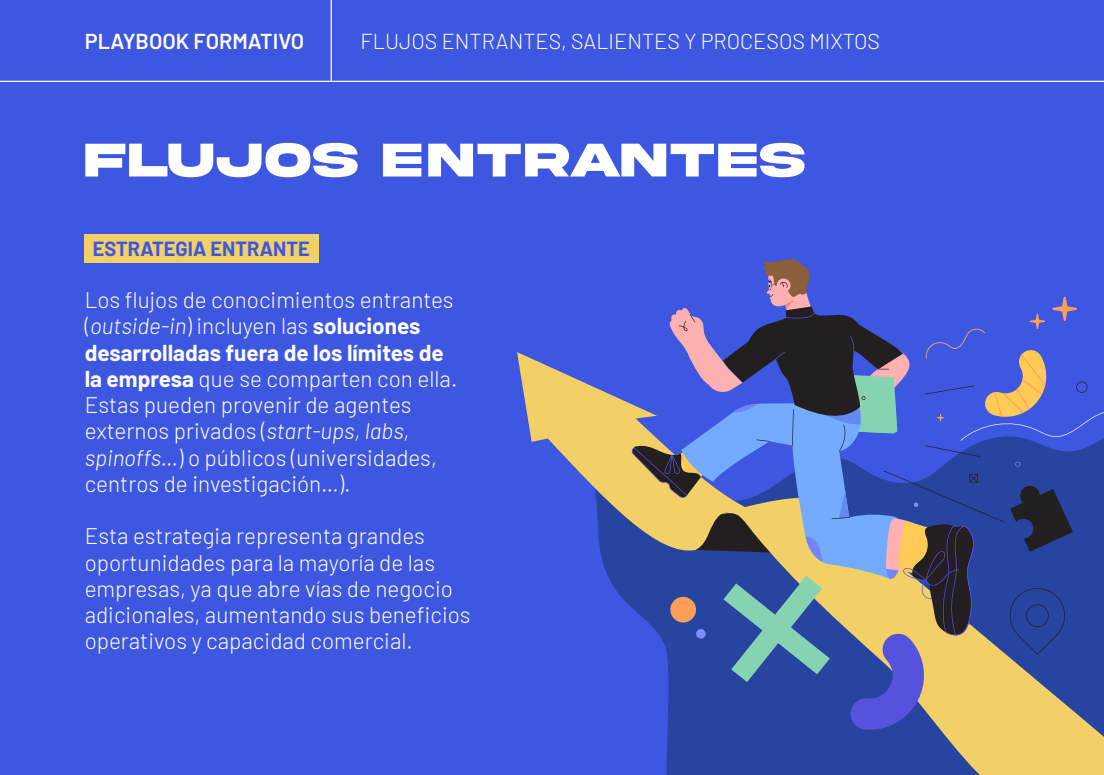
<style>
.page{position:relative;width:1104px;height:775px;background:#3e57e0}
.page>*{position:absolute;margin:0;border:0;box-sizing:border-box;transform-origin:0 0}
.t1{font:700 50px "Akira Expanded Super";letter-spacing:.055em;color:#fff}
.t2{font:300 22.5px/26.2px "Barlow";color:#fff}
.t3{font:300 21.62px "Barlow";color:#fff}
.t4{font:600 21.62px "Barlow";color:#fff}
.t5{font:700 20px "Barlow";color:#3e57e0}
.s1{font-style:italic}
.s2{font-weight:700}
</style>
<div class="page">
<hr style="left:0;top:81px;width:1104px;height:1px;background:#fff">
<hr style="left:331px;top:0;width:1px;height:81px;background:#fff">
<div style="left:84px;top:234px;width:235px;height:29px;background:#f2cf67"></div>
<svg style="left:601px;top:557px;width:119px;height:218px"></svg>
<svg style="left:517px;top:352px;width:114px;height:205px"></svg>
<svg style="left:720px;top:730px;width:384px;height:45px;background:#72778a"></svg>
<svg style="left:631px;top:259px;width:473px;height:471px"></svg>
<p class="t4" style="left:85px;top:25px;width:221px">PLAYBOOK FORMATIVO</p>
<p class="t3" style="left:360px;top:26px;width:521px">FLUJOS ENTRANTES, SALIENTES Y PROCESOS MIXTOS</p>
<h1 class="t1" style="left:85px;top:137px;width:722px">FLUJOS ENTRANTES</h1>
<p class="t5" style="left:93px;top:234px;width:219px">ESTRATEGIA ENTRANTE</p>
<p class="t2" style="left:85px;top:285px;width:374px">Los flujos de conocimientos entrantes (<span class="s1">outside-in</span>) incluyen las <span class="s2">soluciones desarrolladas fuera de los límites de la empresa</span> que se comparten con ella.<br>Estas pueden provenir de agentes externos privados (<span class="s1">start-ups, labs, spinoffs…</span>) o públicos (universidades, centros de investigación…).</p>
<p class="t2" style="left:85px;top:521px;width:387px">Esta estrategia representa grandes oportunidades para la mayoría de las empresas, ya que abre vías de negocio adicionales, aumentando sus beneficios operativos y capacidad comercial.</p>
</div>
